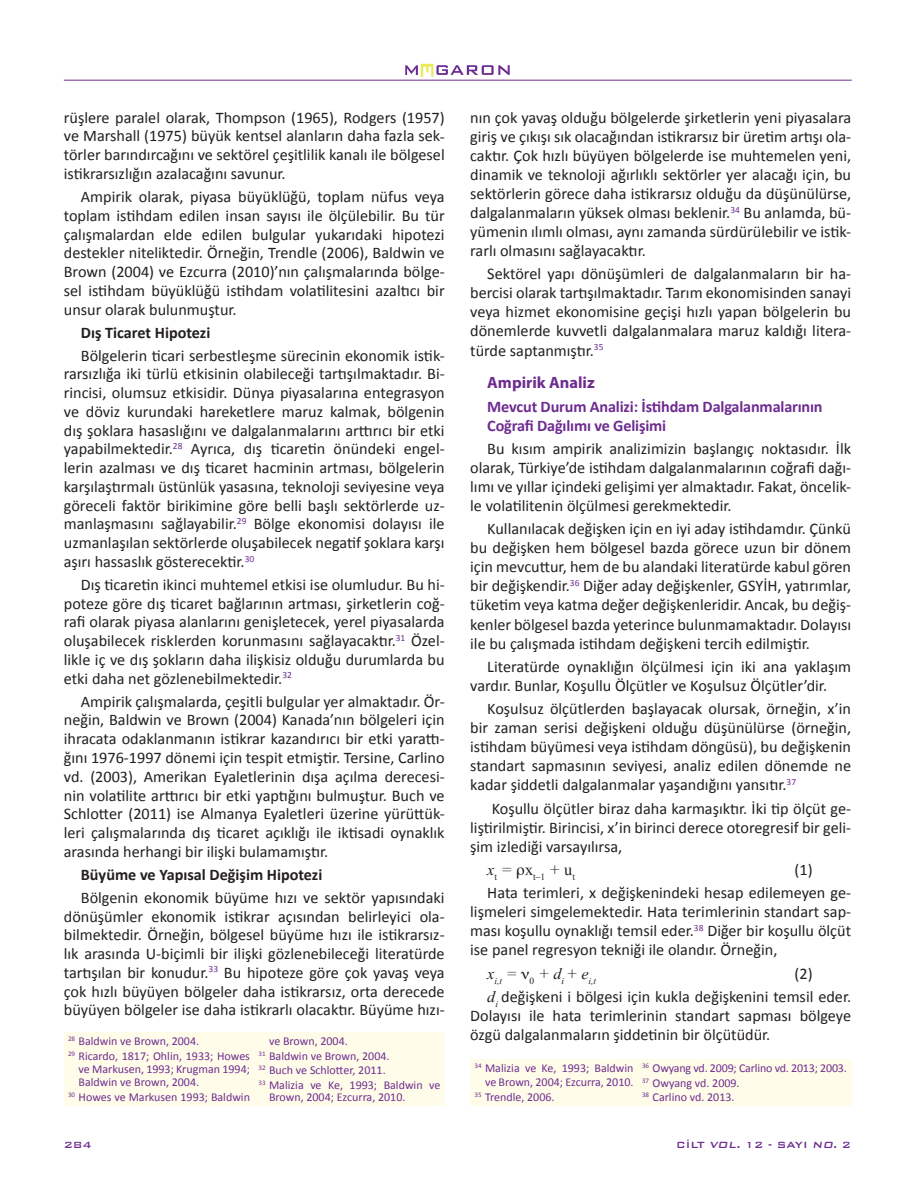
<style>
.page{position:relative;width:915px;height:1191px;background:#fff}
.page>*{position:absolute;margin:0;border:0;box-sizing:border-box;transform-origin:0 0}
.t1{font:700 16.35px "Myriad Pro";color:#6e2c91}
.t2{font:16.2px/18.8px "Calibri";color:#231f20;text-align:justify}
.t3{font:700 16.2px/19px "Calibri";letter-spacing:-.01em;color:#6e2c91}
.t4{font:700 16.2px "Calibri";color:#231f20}
.t5{font:12px/14.5px "Calibri";color:#6e2c91}
.t6{font:500 12px "Bank Gothic BT";color:#6e2c91}
.t7{font:italic 9.45px "Times New Roman";color:#231f20}
.t8{font:9.45px "Times New Roman";color:#231f20}
.t9{font:7.05px "Calibri";color:#6e2c91}
.s1{font-style:normal}
.s2{font-family:"Times New Roman";font-style:italic}
.s3{font-style:italic}
</style>
<div class="page">
<div style="left:64px;top:1031px;width:190px;height:74px;background:#fffde9"></div>
<div style="left:470px;top:1058px;width:167px;height:47px;background:#fffde9"></div>
<div style="left:254px;top:1031px;width:190px;height:74px;background:#fffde9"></div>
<div style="left:637px;top:1058px;width:213px;height:47px;background:#fffde9"></div>
<svg style="left:405px;top:64px;width:104px;height:13px"></svg>
<hr style="left:64px;top:80px;width:787px;height:1px;background:#6e2c91">
<p class="t2" style="left:64px;top:107px;width:382px">rüşlere paralel olarak, Thompson (1965), Rodgers (1957) ve Marshall (1975) büyük kentsel alanların daha fazla sek&shy;törler barındırcağını ve sektörel çeşitlilik kanalı ile bölgesel istikrarsızlığın azalacağını savunur.</p>
<p class="t2" style="left:64px;top:186px;width:382px;text-indent:17px">Ampirik olarak, piyasa büyüklüğü, toplam nüfus veya toplam istihdam edilen insan sayısı ile ölçülebilir. Bu tür çalışmalardan elde edilen bulgular yukarıdaki hipotezi destekler niteliktedir. Örneğin, Trendle (2006), Baldwin ve Brown (2004) ve Ezcurra (2010)’nın çalışmalarında bölge&shy;sel istihdam büyüklüğü istihdam volatilitesini azaltıcı bir unsur olarak bulunmuştur.</p>
<p class="t4" style="left:81px;top:322px;width:131px">Dış Ticaret Hipotezi</p>
<p class="t2" style="left:64px;top:345px;width:382px;text-indent:17px">Bölgelerin ticari serbestleşme sürecinin ekonomik istik&shy;rarsızlığa iki türlü etkisinin olabileceği tartışılmaktadır. Bi&shy;rincisi, olumsuz etkisidir. Dünya piyasalarına entegrasyon ve döviz kurundaki hareketlere maruz kalmak, bölgenin dış şoklara hasaslığını ve dalgalanmalarını arttırıcı bir etki yapabilmektedir.<sup>28</sup> Ayrıca, dış ticaretin önündeki engel&shy;lerin azalması ve dış ticaret hacminin artması, bölgelerin karşılaştırmalı üstünlük yasasına, teknoloji seviyesine veya göreceli faktör birikimine göre belli başlı sektörlerde uz&shy;manlaşmasını sağlayabilir.<sup>29</sup> Bölge ekonomisi dolayısı ile uzmanlaşılan sektörlerde oluşabilecek negatif şoklara karşı aşırı hassaslık gösterecektir.<sup>30</sup></p>
<p class="t2" style="left:64px;top:574px;width:382px;text-indent:17px">Dış ticaretin ikinci muhtemel etkisi ise olumludur. Bu hi&shy;poteze göre dış ticaret bağlarının artması, şirketlerin coğ&shy;rafi olarak piyasa alanlarını genişletecek, yerel piyasalarda oluşabilecek risklerden korunmasını sağlayacaktır.<sup>31</sup> Özel&shy;likle iç ve dış şokların daha ilişkisiz olduğu durumlarda bu etki daha net gözlenebilmektedir.<sup>32</sup></p>
<p class="t2" style="left:64px;top:691px;width:382px;text-indent:17px">Ampirik çalışmalarda, çeşitli bulgular yer almaktadır. Ör&shy;neğin, Baldwin ve Brown (2004) Kanada’nın bölgeleri için ihracata odaklanmanın istikrar kazandırıcı bir etki yarattı&shy;ğını 1976-1997 dönemi için tespit etmiştir. Tersine, Carlino vd. (2003), Amerikan Eyaletlerinin dışa açılma derecesi&shy;nin volatilite arttırıcı bir etki yaptığını bulmuştur. Buch ve Schlotter (2011) ise Almanya Eyaletleri üzerine yürüttük&shy;leri çalışmalarında dış ticaret açıklığı ile iktisadi oynaklık arasında herhangi bir ilişki bulamamıştır.</p>
<p class="t4" style="left:81px;top:864px;width:243px">Büyüme ve Yapısal Değişim Hipotezi</p>
<p class="t2" style="left:64px;top:887px;width:382px;text-indent:17px">Bölgenin ekonomik büyüme hızı ve sektör yapısındaki dönüşümler ekonomik istikrar açısından belirleyici ola&shy;bilmektedir. Örneğin, bölgesel büyüme hızı ile istikrarsız&shy;lık arasında U-biçimli bir ilişki gözlenebileceği literatürde tartışılan bir konudur.<sup>33</sup> Bu hipoteze göre çok yavaş veya çok hızlı büyüyen bölgeler daha istikrarsız, orta derecede büyüyen bölgeler ise daha istikrarlı olacaktır. Büyüme hızı-</p>
<p class="t2" style="left:470px;top:107px;width:382px">nın çok yavaş olduğu bölgelerde şirketlerin yeni piyasalara giriş ve çıkışı sık olacağından istikrarsız bir üretim artışı ola&shy;caktır. Çok hızlı büyüyen bölgelerde ise muhtemelen yeni, dinamik ve teknoloji ağırlıklı sektörler yer alacağı için, bu sektörlerin görece daha istikrarsız olduğu da düşünülürse, dalgalanmaların yüksek olması beklenir.<sup>34</sup> Bu anlamda, bü&shy;yümenin ılımlı olması, aynı zamanda sürdürülebilir ve istik&shy;rarlı olmasını sağlayacaktır.</p>
<p class="t2" style="left:470px;top:264px;width:382px;text-indent:17px">Sektörel yapı dönüşümleri de dalgalanmaların bir ha&shy;bercisi olarak tartışılmaktadır. Tarım ekonomisinden sanayi veya hizmet ekonomisine geçişi hızlı yapan bölgelerin bu dönemlerde kuvvetli dalgalanmalara maruz kaldığı litera&shy;türde saptanmıştır.<sup>35</sup></p>
<p class="t1" style="left:487px;top:372px;width:109px">Ampirik Analiz</p>
<p class="t3" style="left:487px;top:396px;width:337px">Mevcut Durum Analizi: İstihdam Dalgalanmalarının<br>Coğrafi Dağılımı ve Gelişimi</p>
<p class="t2" style="left:470px;top:438px;width:382px;text-indent:17px">Bu kısım ampirik analizimizin başlangıç noktasıdır. İlk olarak, Türkiye’de istihdam dalgalanmalarının coğrafi dağı&shy;lımı ve yıllar içindeki gelişimi yer almaktadır. Fakat, öncelik&shy;le volatilitenin ölçülmesi gerekmektedir.</p>
<p class="t2" style="left:470px;top:518px;width:382px;text-indent:17px">Kullanılacak değişken için en iyi aday istihdamdır. Çünkü bu değişken hem bölgesel bazda görece uzun bir dönem için mevcuttur, hem de bu alandaki literatürde kabul gören bir değişkendir.<sup>36</sup> Diğer aday değişkenler, GSYİH, yatırımlar, tüketim veya katma değer değişkenleridir. Ancak, bu değiş&shy;kenler bölgesel bazda yeterince bulunmamaktadır. Dolayısı ile bu çalışmada istihdam değişkeni tercih edilmiştir.</p>
<p class="t2" style="left:470px;top:656px;width:382px;text-indent:17px">Literatürde oynaklığın ölçülmesi için iki ana yaklaşım vardır. Bunlar, Koşullu Ölçütler ve Koşulsuz Ölçütler’dir.</p>
<p class="t2" style="left:470px;top:698px;width:382px;text-indent:17px">Koşulsuz ölçütlerden başlayacak olursak, örneğin, x’in bir zaman serisi değişkeni olduğu düşünülürse (örneğin, istihdam büyümesi veya istihdam döngüsü), bu değişkenin standart sapmasının seviyesi, analiz edilen dönemde ne kadar şiddetli dalgalanmalar yaşandığını yansıtır.<sup>37</sup></p>
<p class="t2" style="left:470px;top:798px;width:382px;text-indent:21px">Koşullu ölçütler biraz daha karmaşıktır. İki tip ölçüt ge&shy;liştirilmiştir. Birincisi, x’in birinci derece otoregresif bir geli&shy;şim izlediği varsayılırsa,</p>
<p class="t8" style="left:487px;top:871px;width:89px"><sup>x</sup>t <sup>=</sup> <sup>x</sup>t–1 <sup>+</sup> <sup>u</sup>t</p>
<p class="t2" style="left:487px;top:857px;width:365px;line-height:23.2px;text-indent:307px">(1)<br>Hata terimleri, x değişkenindeki hesap edilemeyen ge-</p>
<p class="t2" style="left:470px;top:901px;width:382px">lişmeleri simgelemektedir. Hata terimlerinin standart sap&shy;ması koşullu oynaklığı temsil eder.<sup>38</sup> Diğer bir koşullu ölçüt ise panel regresyon tekniği ile olandır. Örneğin,</p>
<p class="t7" style="left:487px;top:975px;width:110px"><sup>x</sup>i,t <sup>=</sup> ■<span class="s1">0</span> <sup>+</sup> <sup>d</sup>i <sup>+</sup> <sup>e</sup>i,t</p>
<p class="t2" style="left:487px;top:961px;width:365px;line-height:23.2px;text-indent:307px">(2)<br><span class="s2">d</span><sub>i</sub> değişkeni i bölgesi için kukla değişkenini temsil eder.</p>
<p class="t2" style="left:470px;top:1005px;width:382px">Dolayısı ile hata terimlerinin standart sapması bölgeye</p>
<p class="t9" style="left:68px;top:1034px;width:9px">28</p>
<p class="t2" style="left:470px;top:1024px;width:301px">özgü dalgalanmaların şiddetinin bir ölçütüdür.</p>
<p class="t5" style="left:68px;top:1033px;width:183px;line-height:15.1px;text-indent:10px">Baldwin ve Brown, 2004.<br><sup>29</sup> Ricardo, 1817; Ohlin, 1933; Howes</p>
<p class="t5" style="left:79px;top:1062px;width:173px;line-height:13px">ve Markusen, 1993; Krugman 1994;<br>Baldwin ve Brown, 2004.</p>
<p class="t5" style="left:68px;top:1089px;width:183px"><sup>30</sup> Howes ve Markusen 1993; Baldwin</p>
<p class="t5" style="left:258px;top:1033px;width:183px;text-indent:10px">ve Brown, 2004.<br><sup>31</sup> Baldwin ve Brown, 2004.<br><sup>32</sup> Buch ve Schlotter, 2011.<br><sup>33</sup> Malizia ve Ke, 1993; Baldwin ve</p>
<p class="t5" style="left:269px;top:1089px;width:138px">Brown, 2004; Ezcurra, 2010.</p>
<p class="t5" style="left:474px;top:1060px;width:160px;line-height:13.5px;text-align:right"><sup>34</sup> Malizia ve Ke, 1993; Baldwin ve Brown, 2004; Ezcurra, 2010.</p>
<p class="t5" style="left:474px;top:1089px;width:81px"><sup>35</sup> Trendle, 2006.</p>
<p class="t5" style="left:642px;top:1060px;width:206px"><sup>36</sup> Owyang vd. 2009; Carlino vd. 2013; 2003.<br><sup>37</sup> Owyang vd. 2009.<br><sup>38</sup> Carlino vd. 2013.</p>
<p class="t6" style="left:64px;top:1138px;width:29px">284</p>
<p class="t6" style="left:676px;top:1138px;width:176px">CİLT <span class="s3">VOL.</span> 12 - SAYI <span class="s3">NO.</span> 2</p>
</div>
